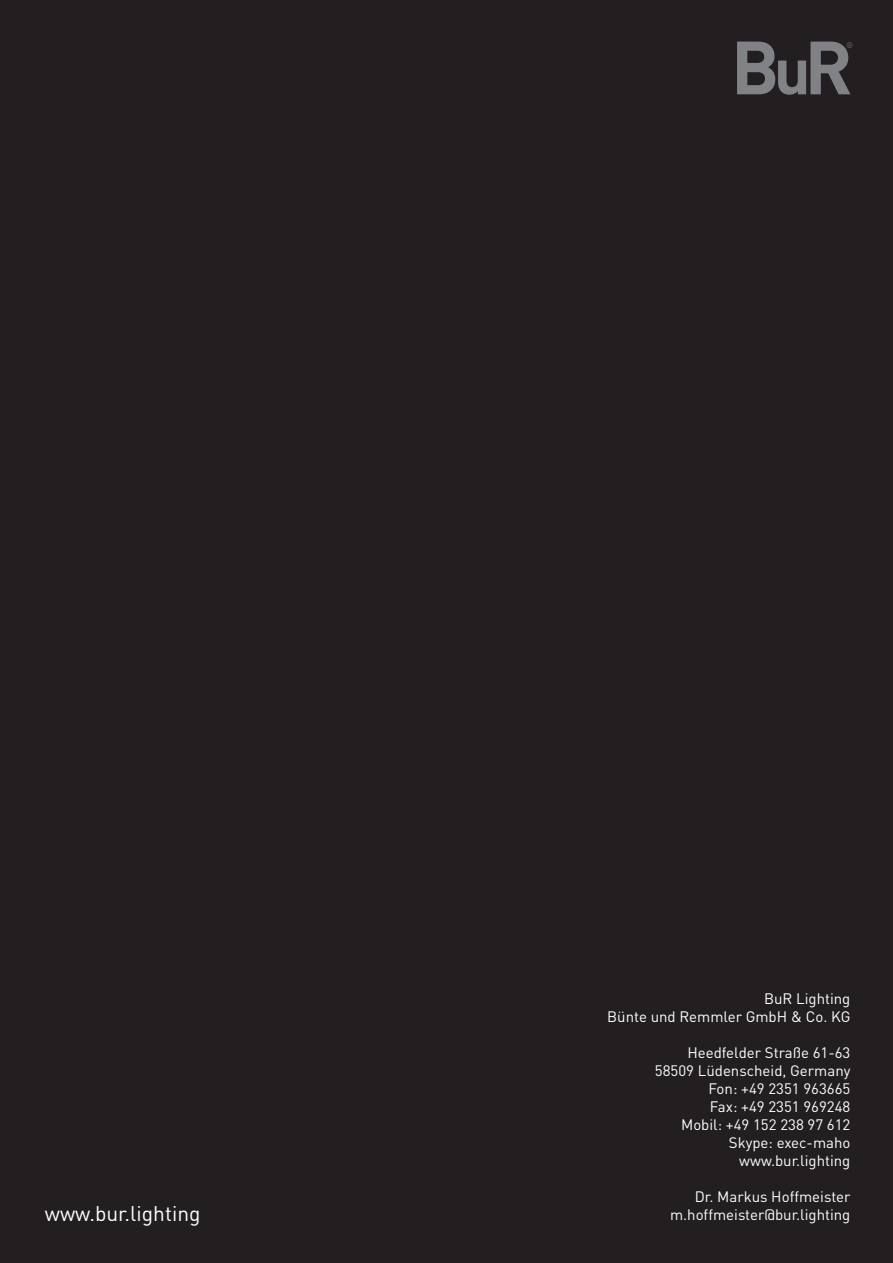
<style>
.page{position:relative;width:893px;height:1263px;background:#231f20}
.page>*{position:absolute;margin:0;border:0;box-sizing:border-box;transform-origin:0 0}
.t1{font:21px "DIN";color:#fff}
.t2{font:15px "DIN";color:#fff}
.t3{font:300 7.95px "DIN";color:#808285}
</style>
<div class="page">
<svg style="left:737px;top:42px;width:113px;height:53px"></svg>
<p class="t3" style="left:846px;top:40px;width:9px">®</p>
<p class="t2" style="left:764px;top:990px;width:88px">BuR Lighting</p>
<p class="t2" style="left:607px;top:1008px;width:245px">Bünte und Remmler GmbH &amp; Co. KG</p>
<p class="t2" style="left:687px;top:1044px;width:165px">Heedfelder Straße 61-63</p>
<p class="t2" style="left:655px;top:1062px;width:197px">58509 Lüdenscheid, Germany</p>
<p class="t2" style="left:708px;top:1080px;width:143px">Fon: +49 2351 963665</p>
<p class="t2" style="left:710px;top:1098px;width:142px">Fax: +49 2351 969248</p>
<p class="t2" style="left:681px;top:1116px;width:171px">Mobil: +49 152 238 97 612</p>
<p class="t2" style="left:729px;top:1134px;width:123px">Skype: exec-maho</p>
<p class="t2" style="left:739px;top:1152px;width:113px">www.bur.lighting</p>
<p class="t2" style="left:695px;top:1188px;width:157px">Dr. Markus Hoffmeister</p>
<p class="t1" style="left:45px;top:1200px;width:157px">www.bur.lighting</p>
<p class="t2" style="left:670px;top:1206px;width:182px">m.hoffmeister@bur.lighting</p>
</div>
